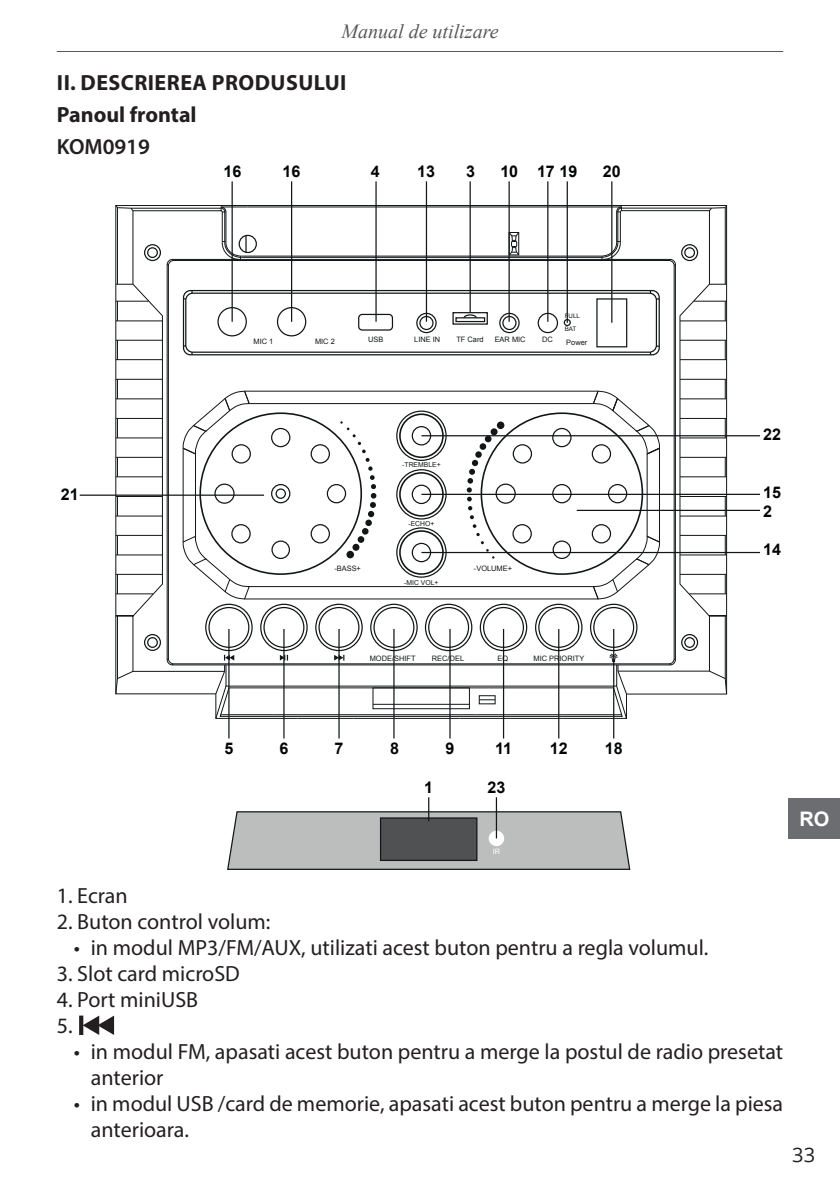
<style>
.page{position:relative;width:840px;height:1191px;background:#fff}
.page>*{position:absolute;margin:0;border:0;box-sizing:border-box;transform-origin:0 0}
.t1{font:22px/26px "Myriad Pro";color:#231f20}
.t2{font:700 22px/32px "Myriad Pro";letter-spacing:.02em;color:#231f20}
.t3{font:600 22px "Myriad Pro";color:#231f20}
.t4{font:italic 20px "Times New Roman";color:#57585a}
.t5{font:20px "Open Sans";color:#231f20}
.t6{font:700 20px "Arial";color:#fff}
.t7{font:700 16px/18.2px "Arial";color:#030505}
.t8{font:7.4px "Arial";color:#121617}
.t9{font:7.4px "Arial";color:#fff}
.t10{font:6.8px "Arial";color:#121617}
.t11{font:6.2px/13.4px "Arial";color:#121617}
</style>
<div class="page">
<hr style="left:57px;top:51px;width:725px;height:1px;background:#57585a">
<div style="left:788px;top:798px;width:51px;height:41px;background:#6c6d70"></div>
<svg style="left:115px;top:204px;width:612px;height:515px"></svg>
<hr style="left:231px;top:181px;width:2px;height:141px;background:#121617">
<hr style="left:291px;top:181px;width:1px;height:141px;background:#121617">
<hr style="left:375px;top:181px;width:1px;height:141px;background:#121617">
<hr style="left:425px;top:181px;width:2px;height:141px;background:#121617">
<hr style="left:508px;top:181px;width:1px;height:141px;background:#121617">
<hr style="left:469px;top:181px;width:1px;height:132px;background:#121617">
<hr style="left:547px;top:181px;width:1px;height:141px;background:#121617">
<hr style="left:566px;top:181px;width:1px;height:142px;background:#121617">
<hr style="left:611px;top:181px;width:1px;height:142px;background:#121617">
<hr style="left:80px;top:494px;width:184px;height:2px;background:#121617">
<hr style="left:228px;top:629px;width:1px;height:109px;background:#121617">
<hr style="left:283px;top:629px;width:1px;height:109px;background:#121617">
<hr style="left:338px;top:629px;width:1px;height:109px;background:#121617">
<hr style="left:393px;top:629px;width:1px;height:109px;background:#121617">
<hr style="left:449px;top:629px;width:1px;height:109px;background:#121617">
<hr style="left:502px;top:629px;width:2px;height:109px;background:#121617">
<hr style="left:558px;top:629px;width:1px;height:109px;background:#121617">
<hr style="left:612px;top:629px;width:2px;height:109px;background:#121617">
<hr style="left:421px;top:435px;width:338px;height:1px;background:#121617">
<hr style="left:421px;top:494px;width:338px;height:1px;background:#121617">
<hr style="left:576px;top:510px;width:183px;height:1px;background:#121617">
<hr style="left:421px;top:552px;width:338px;height:1px;background:#121617">
<svg style="left:227px;top:797px;width:403px;height:73px"></svg>
<hr style="left:495px;top:797px;width:2px;height:41px;background:#121617">
<svg style="left:83px;top:1015px;width:31px;height:20px"></svg>
<svg style="left:79px;top:1015px;width:4px;height:20px"></svg>
<p class="t4" style="left:341px;top:17px;width:159px">Manual de utilizare</p>
<p class="t2" style="left:57px;top:66px;width:291px">II. DESCRIEREA PRODUSULUI<br>Panoul frontal</p>
<p class="t3" style="left:57px;top:133px;width:95px">KOM0919</p>
<p class="t7" style="left:223px;top:163px;width:19px">16</p>
<p class="t7" style="left:282px;top:163px;width:19px">16</p>
<p class="t7" style="left:371px;top:163px;width:10px">4</p>
<p class="t7" style="left:417px;top:163px;width:19px">13</p>
<p class="t7" style="left:466px;top:163px;width:10px">3</p>
<p class="t7" style="left:500px;top:163px;width:79px">10 17 19</p>
<p class="t7" style="left:602px;top:163px;width:19px">20</p>
<p class="t8" style="left:253px;top:337px;width:21px">MIC 1</p>
<p class="t8" style="left:315px;top:337px;width:21px">MIC 2</p>
<p class="t8" style="left:368px;top:334px;width:17px">USB</p>
<p class="t8" style="left:414px;top:334px;width:27px">LINE IN</p>
<p class="t8" style="left:456px;top:334px;width:29px">TF Card</p>
<p class="t8" style="left:494px;top:334px;width:32px">EAR MIC</p>
<p class="t8" style="left:542px;top:334px;width:12px">DC</p>
<p class="t11" style="left:564px;top:309px;width:17px">FULL<br>BAT</p>
<p class="t8" style="left:566px;top:338px;width:23px">Power</p>
<p class="t7" style="left:61px;top:485px;width:19px">21</p>
<p class="t10" style="left:402px;top:460px;width:40px">-TREMBLE+</p>
<p class="t10" style="left:408px;top:519px;width:27px">-ECHO+</p>
<p class="t8" style="left:334px;top:564px;width:28px">-BASS+</p>
<p class="t8" style="left:473px;top:564px;width:40px">-VOLUME+</p>
<p class="t10" style="left:404px;top:578px;width:36px">-MIC VOL+</p>
<p class="t8" style="left:369px;top:653px;width:47px">MODE/SHIFT</p>
<p class="t8" style="left:431px;top:653px;width:34px">REC/DEL</p>
<p class="t8" style="left:497px;top:653px;width:12px">EQ</p>
<p class="t8" style="left:533px;top:653px;width:52px">MIC PRIORITY</p>
<p class="t7" style="left:762px;top:425px;width:19px">22</p>
<p class="t7" style="left:762px;top:484px;width:19px">15<br>2</p>
<p class="t7" style="left:762px;top:541px;width:19px">14</p>
<p class="t7" style="left:224px;top:739px;width:10px">5</p>
<p class="t7" style="left:279px;top:739px;width:10px">6</p>
<p class="t7" style="left:334px;top:739px;width:10px">7</p>
<p class="t7" style="left:390px;top:739px;width:10px">8</p>
<p class="t7" style="left:445px;top:739px;width:10px">9</p>
<p class="t7" style="left:495px;top:739px;width:18px">11</p>
<p class="t7" style="left:549px;top:739px;width:19px">12</p>
<p class="t7" style="left:604px;top:739px;width:19px">18</p>
<p class="t7" style="left:424px;top:778px;width:10px">1</p>
<p class="t7" style="left:487px;top:778px;width:19px">23</p>
<p class="t9" style="left:492px;top:846px;width:9px">IR</p>
<p class="t6" style="left:799px;top:806px;width:31px">RO</p>
<p class="t1" style="left:57px;top:882px;width:72px">1. Ecran</p>
<p class="t1" style="left:57px;top:908px;width:215px">2. Buton control volum:</p>
<p class="t1" style="left:74px;top:934px;width:635px">• in modul MP3/FM/AUX, utilizati acest buton pentru a regla volumul.</p>
<p class="t1" style="left:57px;top:960px;width:184px">3. Slot card microSD</p>
<p class="t1" style="left:57px;top:986px;width:143px">4. Port miniUSB<br>5.</p>
<p class="t1" style="left:91px;top:1038px;width:693px;text-indent:-17px">• in modul FM, apasati acest buton pentru a merge la postul de radio presetat anterior</p>
<p class="t1" style="left:91px;top:1090px;width:693px;text-indent:-17px">• in modul USB /card de memorie, apasati acest buton pentru a merge la piesa anterioara.</p>
<p class="t5" style="left:791px;top:1141px;width:24px">33</p>
</div>
